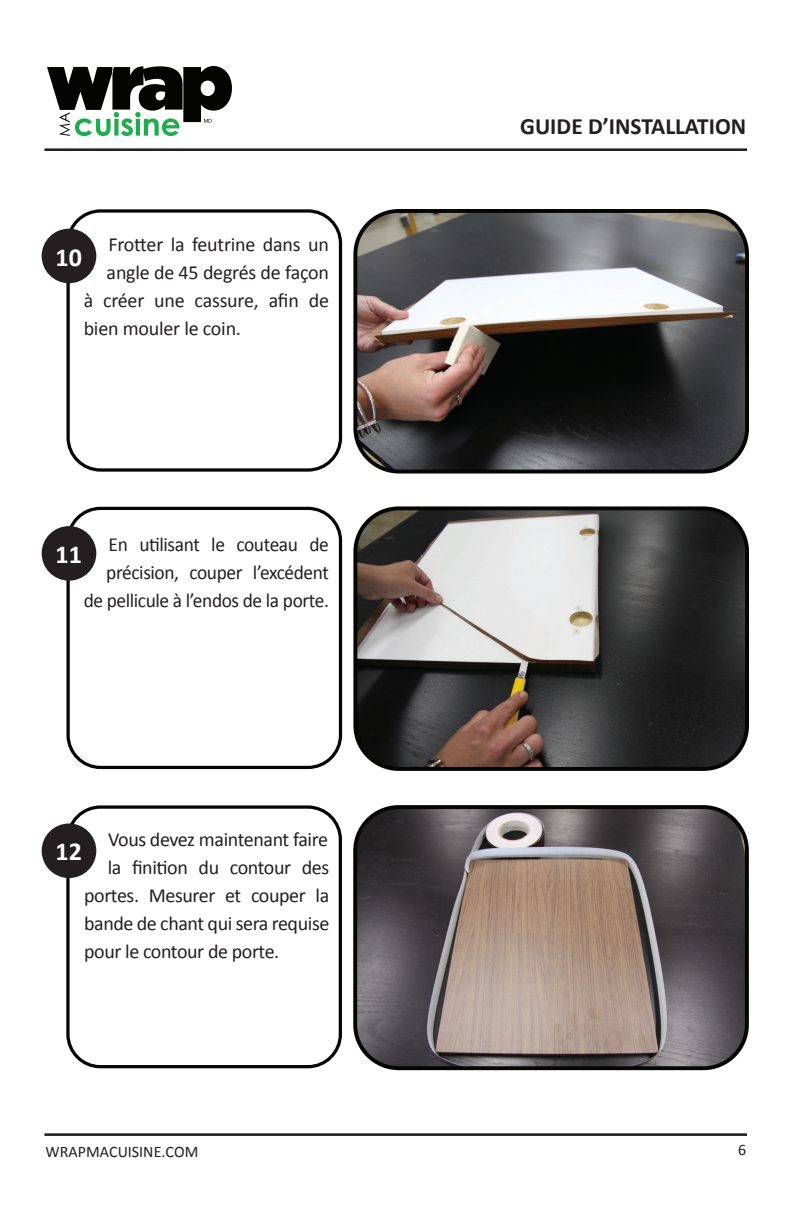
<style>
.page{position:relative;width:792px;height:1224px;background:#fff}
.page>*{position:absolute;margin:0;border:0;box-sizing:border-box;transform-origin:0 0}
.t1{font:700 26px "Calibri";color:#fff}
.t2{font:700 23.4px "Calibri";color:#231f20}
.t3{font:20px/28px "Calibri";letter-spacing:-.02em;color:#231f20;text-align:right}
.t4{font:16px "Calibri";color:#231f20}
</style>
<div class="page">
<img style="left:358px;top:214px;width:386px;height:255px">
<div style="left:66px;top:209px;width:276px;height:263px;border:3px solid #050504;border-radius:32px"></div>
<div style="left:353px;top:209px;width:396px;height:265px;border:4px solid #050504;border-radius:43px"></div>
<img style="left:358px;top:511px;width:386px;height:255px">
<div style="left:66px;top:507px;width:276px;height:262px;border:3px solid #050504;border-radius:32px"></div>
<div style="left:353px;top:506px;width:396px;height:265px;border:4px solid #050504;border-radius:43px"></div>
<img style="left:358px;top:810px;width:386px;height:255px">
<div style="left:66px;top:805px;width:276px;height:263px;border:3px solid #050504;border-radius:32px"></div>
<div style="left:353px;top:805px;width:396px;height:265px;border:4px solid #050504;border-radius:44px"></div>
<hr style="left:44px;top:1133px;width:703px;height:3px;background:#231f20">
<hr style="left:44px;top:148px;width:703px;height:3px;background:#231f20">
<div style="left:43px;top:230px;width:52px;height:52px;background:#231f20;border-radius:50%"></div>
<div style="left:42px;top:229px;width:54px;height:54px;border:3px solid #231f20;border-radius:50%"></div>
<div style="left:43px;top:528px;width:52px;height:51px;background:#231f20;border-radius:50%"></div>
<div style="left:42px;top:526px;width:54px;height:55px;border:3px solid #231f20;border-radius:50%"></div>
<div style="left:43px;top:825px;width:52px;height:51px;background:#231f20;border-radius:50%"></div>
<div style="left:42px;top:824px;width:54px;height:54px;border:3px solid #231f20;border-radius:50%"></div>
<svg style="left:47px;top:66px;width:185px;height:70px"></svg>
<p class="t3" style="left:109px;top:229px;width:222px">Frotter la feutrine dans un</p>
<p class="t3" style="left:107px;top:257px;width:224px">angle de 45 degrés de façon</p>
<p class="t3" style="left:84px;top:285px;width:247px">à créer une cassure, afin de</p>
<p class="t3" style="left:84px;top:313px;width:159px">bien mouler le coin.</p>
<h1 class="t1" style="left:56px;top:241px;width:28px">10</h1>
<p class="t3" style="left:84px;top:529px;width:247px">En utilisant le couteau de précision, couper l’excédent de pellicule à l’endos de la porte.</p>
<h1 class="t1" style="left:56px;top:538px;width:28px">11</h1>
<p class="t3" style="left:108px;top:825px;width:221px">Vous devez maintenant faire</p>
<p class="t3" style="left:108px;top:853px;width:223px">la finition du contour des</p>
<p class="t3" style="left:84px;top:881px;width:247px">portes. Mesurer et couper la</p>
<p class="t3" style="left:84px;top:909px;width:247px">bande de chant qui sera requise</p>
<p class="t3" style="left:84px;top:937px;width:197px">pour le contour de porte.</p>
<h1 class="t1" style="left:56px;top:836px;width:28px">12</h1>
<p class="t4" style="left:46px;top:1141px;width:154px">WRAPMACUISINE.COM</p>
<p class="t2" style="left:520px;top:111px;width:228px">GUIDE D’INSTALLATION</p>
<p class="t4" style="left:738px;top:1140px;width:10px">6</p>
</div>
